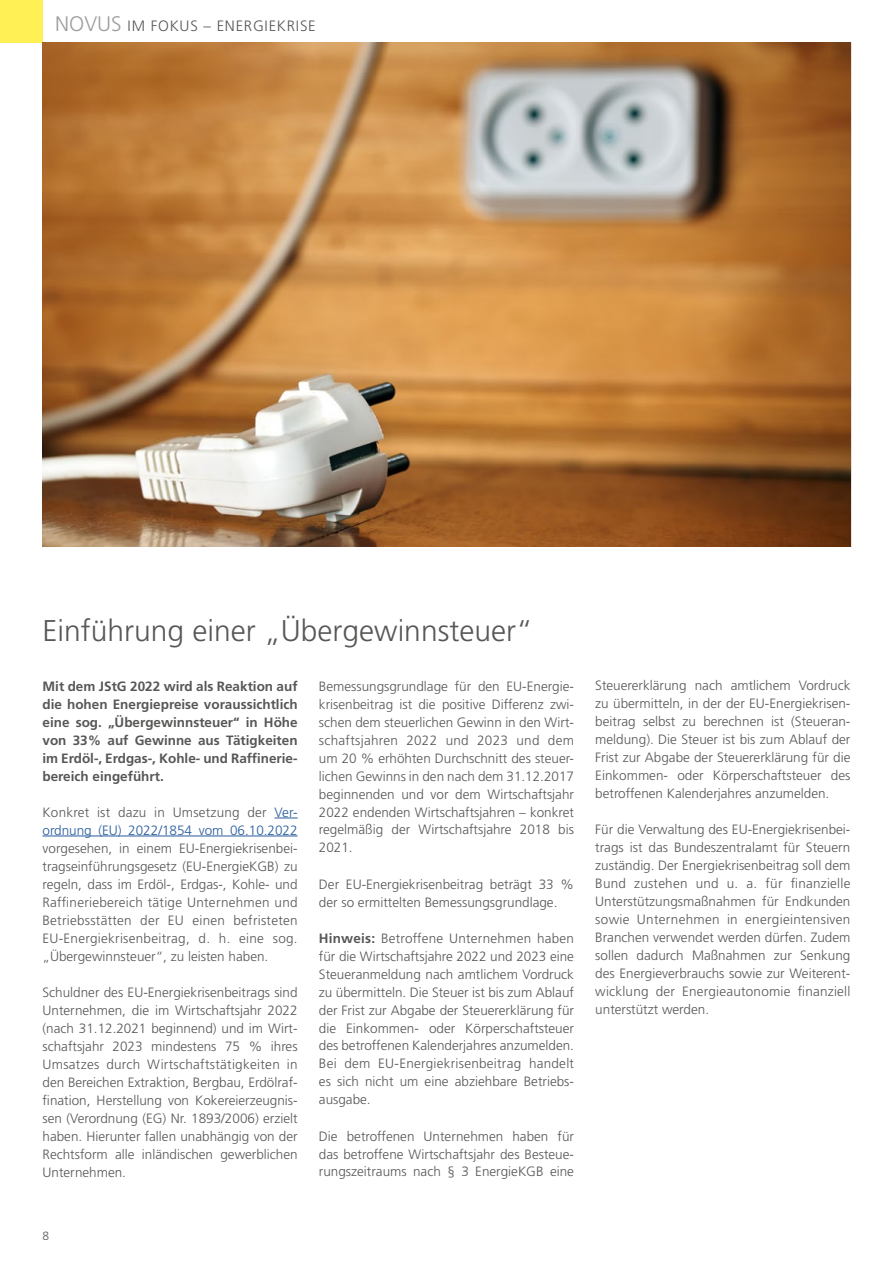
<style>
.page{position:relative;width:893px;height:1263px;background:#fff}
.page>*{position:absolute;margin:0;border:0;box-sizing:border-box;transform-origin:0 0}
.t1{font:300 30px "Frutiger LT Std";color:#575756}
.t2{font:300 15px "Frutiger LT Std";letter-spacing:.05em;color:#575756}
.t3{font:300 13.5px/18px "Frutiger LT Std";color:#575756;text-align:justify}
.t4{font:700 13.5px/18px "Frutiger LT Std";color:#575756;text-align:justify}
.t5{font:300 13.5px/18px "Frutiger LT Std";letter-spacing:.01em;color:#275b9b}
.t6{font:300 12px "Frutiger LT Std";color:#575756}
.s1{font-size:21px;color:#9d9d9c}
.s2{color:#575756}
.s3{font-weight:700}
</style>
<div class="page">
<svg style="left:274px;top:818px;width:24px;height:1px"></svg>
<hr style="left:43px;top:836px;width:255px;height:1px;background:#275b9b">
<div style="left:0;top:0;width:43px;height:43px;background:#fff155"></div>
<img style="left:43px;top:43px;width:807px;height:504px">
<p class="t2" style="left:55px;top:17px;width:262px"><span class="s1">NOVUS</span> IM FOKUS – ENERGIEKRISE</p>
<h1 class="t1" style="left:43px;top:614px;width:492px">Einführung einer „Übergewinnsteuer“</h1>
<p class="t4" style="left:43px;top:677px;width:257px">Mit dem JStG 2022 wird als Reaktion auf die hohen Energiepreise voraussichtlich eine sog. „Übergewinnsteuer“ in Höhe von 33% auf Gewinne aus Tätigkeiten im Erdöl-, Erdgas-, Kohle- und Raffinerie&shy;bereich eingeführt.</p>
<p class="t5" style="left:43px;top:803px;width:257px"><span class="s2">Konkret ist dazu in Umsetzung der</span> Ver&shy;ordnung (EU) 2022/1854 vom 06.10.2022</p>
<p class="t3" style="left:43px;top:839px;width:257px">vorgesehen, in einem EU-Energiekrisenbei&shy;tragseinführungsgesetz (EU-EnergieKGB) zu regeln, dass im Erdöl-, Erdgas-, Kohle- und Raffineriebereich tätige Unternehmen und Betriebsstätten der EU einen befristeten EU-Energiekrisenbeitrag, d. h. eine sog. „Übergewinnsteuer“, zu leisten haben.</p>
<p class="t3" style="left:43px;top:983px;width:257px">Schuldner des EU-Energiekrisenbeitrags sind Unternehmen, die im Wirtschaftsjahr 2022 (nach 31.12.2021 beginnend) und im Wirt&shy;schaftsjahr 2023 mindestens 75 % ihres Umsatzes durch Wirtschaftstätigkeiten in den Bereichen Extraktion, Bergbau, Erdölraf&shy;fination, Herstellung von Kokereierzeugnis&shy;sen (Verordnung (EG) Nr. 1893/2006) erzielt haben. Hierunter fallen unabhängig von der Rechtsform alle inländischen gewerblichen Unternehmen.</p>
<p class="t3" style="left:319px;top:677px;width:257px">Bemessungsgrundlage für den EU-Energie&shy;krisenbeitrag ist die positive Differenz zwi&shy;schen dem steuerlichen Gewinn in den Wirt&shy;schaftsjahren 2022 und 2023 und dem um 20 % erhöhten Durchschnitt des steuer&shy;lichen Gewinns in den nach dem 31.12.2017 beginnenden und vor dem Wirtschaftsjahr 2022 endenden Wirtschaftsjahren – konkret regelmäßig der Wirtschaftsjahre 2018 bis 2021.</p>
<p class="t3" style="left:319px;top:875px;width:257px">Der EU-Energiekrisenbeitrag beträgt 33 % der so ermittelten Bemessungsgrundlage.</p>
<p class="t3" style="left:319px;top:929px;width:257px"><span class="s3">Hinweis:</span> Betroffene Unternehmen haben für die Wirtschaftsjahre 2022 und 2023 eine Steueranmeldung nach amtlichem Vordruck zu übermitteln. Die Steuer ist bis zum Ablauf der Frist zur Abgabe der Steuererklärung für die Einkommen- oder Körperschaftsteuer des betroffenen Kalenderjahres anzumelden.<br>Bei dem EU-Energiekrisenbeitrag handelt es sich nicht um eine abziehbare Betriebs&shy;ausgabe.</p>
<p class="t3" style="left:319px;top:1127px;width:257px">Die betroffenen Unternehmen haben für das betroffene Wirtschaftsjahr des Besteue&shy;rungszeitraums nach § 3 EnergieKGB eine</p>
<p class="t6" style="left:43px;top:1229px;width:8px">8</p>
<p class="t3" style="left:595px;top:677px;width:257px">Steuererklärung nach amtlichem Vordruck zu übermitteln, in der der EU-Energiekrisen&shy;beitrag selbst zu berechnen ist (Steueran&shy;meldung). Die Steuer ist bis zum Ablauf der Frist zur Abgabe der Steuererklärung für die Einkommen- oder Körperschaftsteuer des betroffenen Kalenderjahres anzumelden.</p>
<p class="t3" style="left:595px;top:821px;width:257px">Für die Verwaltung des EU-Energiekrisenbei&shy;trags ist das Bundeszentralamt für Steuern zuständig. Der Energiekrisenbeitrag soll dem Bund zustehen und u. a. für finanzielle Unterstützungsmaßnahmen für Endkunden sowie Unternehmen in energieintensiven Branchen verwendet werden dürfen. Zudem sollen dadurch Maßnahmen zur Senkung des Energieverbrauchs sowie zur Weiterent&shy;wicklung der Energieautonomie finanziell unterstützt werden.</p>
</div>
